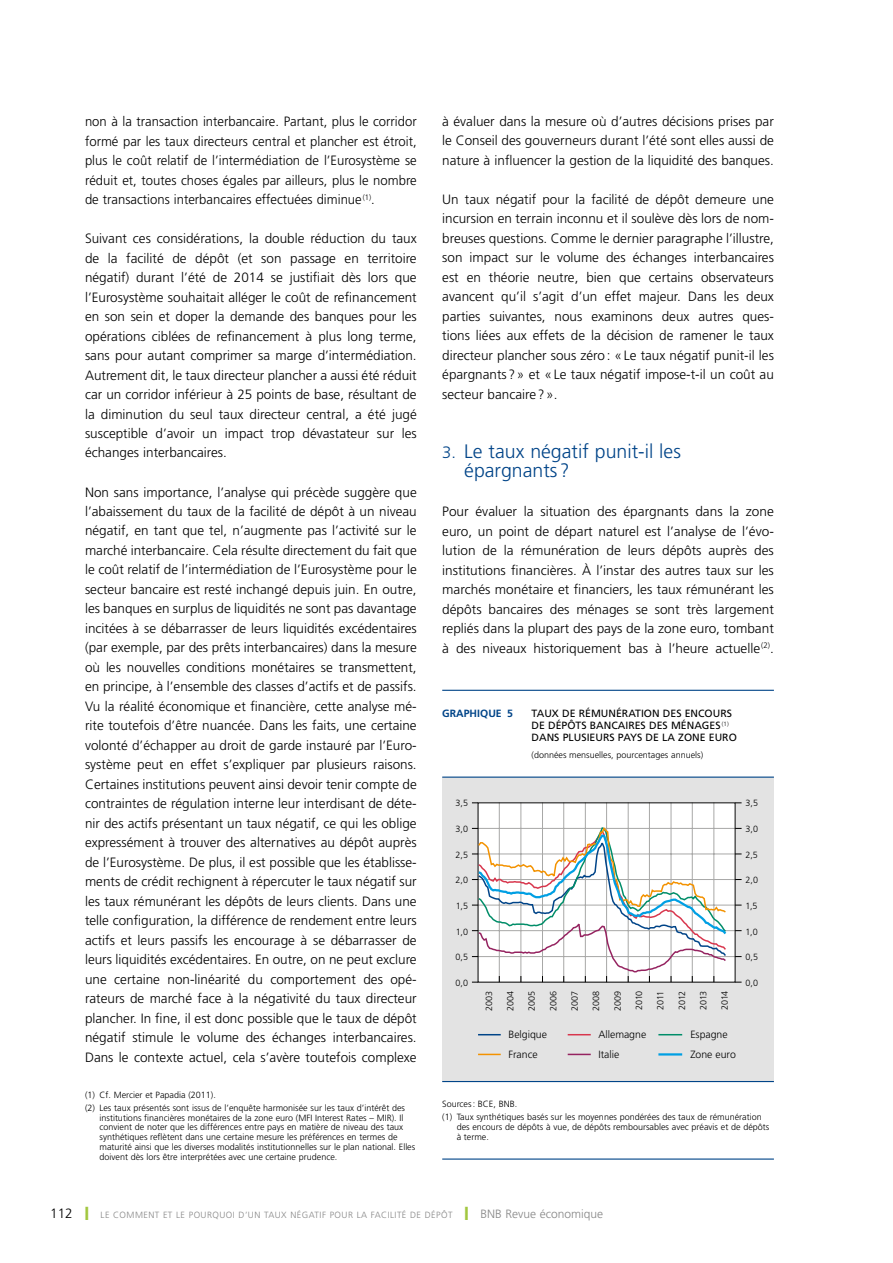
<style>
.page{position:relative;width:893px;height:1263px;background:#fff}
.page>*{position:absolute;margin:0;border:0;box-sizing:border-box;transform-origin:0 0}
.t1{font:300 19.5px/19.5px "Frutiger LT";color:#048}
.t2{font:300 13.5px/19.5px "Frutiger LT";color:#000;text-align:justify}
.t3{font:300 12px "Frutiger LT";color:#878787}
.t4{font:10.5px/12px "Frutiger LT";color:#000}
.t5{font:300 10.5px "Frutiger LT";color:#000}
.t6{font:700 10.5px "Frutiger LT";color:#048}
.t7{font:300 9px/9.8px "Frutiger LT";color:#000}
.t8{font:300 9px "Frutiger LT";letter-spacing:.05em;color:#878787}
.s1{font-size:16.5px}
.s2{font-size:13.5px;color:#000}
.s3{color:#a2c740}
</style>
<div class="page">
<div style="left:442px;top:777px;width:332px;height:304px;background:#e3e3e3"></div>
<hr style="left:442px;top:690px;width:332px;height:1px;background:#048">
<hr style="left:442px;top:776px;width:332px;height:2px;background:#048">
<hr style="left:442px;top:1081px;width:332px;height:1px;background:#048">
<hr style="left:442px;top:1158px;width:332px;height:2px;background:#048">
<div style="left:478px;top:803px;width:257px;height:179px;background:#fff"></div>
<svg style="left:478px;top:1054px;width:23px;height:1px"></svg>
<svg style="left:478px;top:1034px;width:23px;height:1px"></svg>
<svg style="left:568px;top:1034px;width:23px;height:1px"></svg>
<svg style="left:568px;top:1054px;width:23px;height:1px"></svg>
<svg style="left:658px;top:1034px;width:24px;height:1px"></svg>
<hr style="left:658px;top:1053px;width:24px;height:2px;background:#009fe3">
<hr style="left:713px;top:802px;width:1px;height:180px;background:#a8a8a7">
<hr style="left:692px;top:802px;width:1px;height:180px;background:#a8a8a7">
<hr style="left:671px;top:802px;width:1px;height:180px;background:#a8a8a7">
<hr style="left:649px;top:802px;width:1px;height:180px;background:#a8a8a7">
<hr style="left:628px;top:802px;width:1px;height:180px;background:#a8a8a7">
<hr style="left:606px;top:802px;width:1px;height:180px;background:#a8a8a7">
<hr style="left:585px;top:802px;width:1px;height:180px;background:#a8a8a7">
<hr style="left:563px;top:802px;width:1px;height:180px;background:#a8a8a7">
<hr style="left:542px;top:802px;width:1px;height:180px;background:#a8a8a7">
<hr style="left:520px;top:802px;width:1px;height:180px;background:#a8a8a7">
<hr style="left:499px;top:802px;width:1px;height:180px;background:#a8a8a7">
<hr style="left:478px;top:828px;width:257px;height:1px;background:#a8a8a7">
<hr style="left:478px;top:853px;width:257px;height:1px;background:#a8a8a7">
<hr style="left:478px;top:879px;width:257px;height:1px;background:#a8a8a7">
<hr style="left:478px;top:905px;width:257px;height:1px;background:#a8a8a7">
<hr style="left:478px;top:930px;width:257px;height:1px;background:#a8a8a7">
<hr style="left:478px;top:956px;width:257px;height:1px;background:#a8a8a7">
<svg style="left:472px;top:826px;width:257px;height:157px"></svg>
<p class="t2" style="left:85px;top:112px;width:333px">non à la transaction interbancaire. Partant, plus le corridor formé par les taux directeurs central et plancher est étroit, plus le coût relatif de l’intermédiation de l’Eurosystème se réduit et, toutes choses égales par ailleurs, plus le nombre de transactions interbancaires effectuées diminue<sup>(1)</sup>.</p>
<p class="t2" style="left:85px;top:229px;width:333px">Suivant ces considérations, la double réduction du taux de la facilité de dépôt (et son passage en territoire négatif) durant l’été de 2014 se justifiait dès lors que l’Eurosystème souhaitait alléger le coût de refinancement en son sein et doper la demande des banques pour les opérations ciblées de refinancement à plus long terme, sans pour autant comprimer sa marge d’intermédiation.<br>Autrement dit, le taux directeur plancher a aussi été réduit car un corridor inférieur à 25 points de base, résultant de la diminution du seul taux directeur central, a été jugé susceptible d’avoir un impact trop dévastateur sur les échanges interbancaires.</p>
<p class="t2" style="left:85px;top:482px;width:333px">Non sans importance, l’analyse qui précède suggère que l’abaissement du taux de la facilité de dépôt à un niveau négatif, en tant que tel, n’augmente pas l’activité sur le marché interbancaire. Cela résulte directement du fait que le coût relatif de l’intermédiation de l’Eurosystème pour le secteur bancaire est resté inchangé depuis juin. En outre, les banques en surplus de liquidités ne sont pas davantage incitées à se débarrasser de leurs liquidités excédentaires (par exemple, par des prêts interbancaires) dans la mesure où les nouvelles conditions monétaires se transmettent, en principe, à l’ensemble des classes d’actifs et de passifs.<br>Vu la réalité économique et financière, cette analyse mé&shy;rite toutefois d’être nuancée. Dans les faits, une certaine volonté d’échapper au droit de garde instauré par l’Euro&shy;système peut en effet s’expliquer par plusieurs raisons.<br>Certaines institutions peuvent ainsi devoir tenir compte de contraintes de régulation interne leur interdisant de déte&shy;nir des actifs présentant un taux négatif, ce qui les oblige expressément à trouver des alternatives au dépôt auprès de l’Eurosystème. De plus, il est possible que les établisse&shy;ments de crédit rechignent à répercuter le taux négatif sur les taux rémunérant les dépôts de leurs clients. Dans une telle configuration, la différence de rendement entre leurs actifs et leurs passifs les encourage à se débarrasser de leurs liquidités excédentaires. En outre, on ne peut exclure une certaine non-linéarité du comportement des opé&shy;rateurs de marché face à la négativité du taux directeur plancher. In fine, il est donc possible que le taux de dépôt négatif stimule le volume des échanges interbancaires.<br>Dans le contexte actuel, cela s’avère toutefois complexe</p>
<p class="t7" style="left:85px;top:1089px;width:322px;line-height:12.8px">(1) Cf. Mercier et Papadia (2011).<br>(2) Les taux présentés sont issus de l’enquête harmonisée sur les taux d’intérêt des</p>
<p class="t7" style="left:99px;top:1113px;width:317px">institutions financières monétaires de la zone euro (MFI Interest Rates – M IR). Il convient de noter que les différences entre pays en matière de niveau des taux synthétiques reflètent dans une certaine mesure les préférences en termes de maturité ainsi que les diverses modalités institutionnelles sur le plan national. Elles doivent dès lors être interprétées avec une certaine prudence.</p>
<p class="t2" style="left:442px;top:112px;width:333px">à évaluer dans la mesure où d’autres décisions prises par le Conseil des gouverneurs durant l’été sont elles aussi de nature à influencer la gestion de la liquidité des banques.</p>
<p class="t2" style="left:442px;top:190px;width:333px">U n taux négatif pour la facilité de dépôt demeure une incursion en terrain inconnu et il soulève dès lors de nom&shy;breuses questions. Comme le dernier paragraphe l’illustre, son impact sur le volume des échanges interbancaires est en théorie neutre, bien que certains observateurs avancent qu’il s’agit d’un effet majeur. Dans les deux parties suivantes, nous examinons deux autres ques&shy;tions liées aux effets de la décision de ramener le taux directeur plancher sous zéro: «Le taux négatif punit-il les épargnants?» et «Le taux négatif impose-t-il un coût au secteur bancaire?».</p>
<h1 class="t1" style="left:464px;top:441px;width:218px;text-indent:-22px"><span class="s1">3.</span> Le taux négatif punit-il les épargnants ?</h1>
<p class="t2" style="left:442px;top:502px;width:333px">Pour évaluer la situation des épargnants dans la zone euro, un point de départ naturel est l’analyse de l’évo&shy;lution de la rémunération de leurs dépôts auprès des institutions financières. À l’instar des autres taux sur les marchés monétaire et financiers, les taux rémunérant les dépôts bancaires des ménages se sont très largement repliés dans la plupart des pays de la zone euro, tombant à des niveaux historiquement bas à l’heure actuelle<sup>(2)</sup>.</p>
<p class="t6" style="left:442px;top:707px;width:72px">GRAPHIQUE 5</p>
<p class="t4" style="left:531px;top:707px;width:207px">TAUX DE RÉMUNÉRATION DES ENCOURS<br>DE DÉPÔTS BANCAIRES DES MÉNAGES <sup>(1)<br></sup>DANS PLUSIEURS PAYS DE LA ZONE EURO</p>
<p class="t7" style="left:531px;top:750px;width:173px">(données mensuelles, pourcentages annuels)</p>
<p class="t7" style="left:455px;top:798px;width:14px">3,5</p>
<p class="t7" style="left:745px;top:798px;width:14px">3,5</p>
<p class="t7" style="left:455px;top:824px;width:14px">3,0</p>
<p class="t7" style="left:745px;top:824px;width:14px">3,0</p>
<p class="t7" style="left:456px;top:850px;width:14px">2,5</p>
<p class="t7" style="left:745px;top:850px;width:14px">2,5</p>
<p class="t7" style="left:455px;top:876px;width:14px">2,0</p>
<p class="t7" style="left:745px;top:875px;width:14px">2,0</p>
<p class="t7" style="left:456px;top:901px;width:14px">1,5</p>
<p class="t7" style="left:745px;top:901px;width:14px">1,5</p>
<p class="t7" style="left:456px;top:927px;width:14px">1,0</p>
<p class="t7" style="left:745px;top:927px;width:14px">1,0</p>
<p class="t7" style="left:455px;top:952px;width:14px">0,5</p>
<p class="t7" style="left:745px;top:952px;width:14px">0,5</p>
<p class="t7" style="left:455px;top:978px;width:14px">0,0</p>
<p class="t7" style="left:745px;top:978px;width:14px">0,0</p>
<p class="t7" style="left:484px;top:1011px;width:22px;rotate:-90deg">2003</p>
<p class="t7" style="left:506px;top:1011px;width:22px;rotate:-90deg">2004</p>
<p class="t7" style="left:527px;top:1011px;width:22px;rotate:-90deg">2005</p>
<p class="t7" style="left:548px;top:1011px;width:22px;rotate:-90deg">2006</p>
<p class="t7" style="left:570px;top:1011px;width:22px;rotate:-90deg">2007</p>
<p class="t7" style="left:591px;top:1011px;width:22px;rotate:-90deg">2008</p>
<p class="t7" style="left:613px;top:1011px;width:22px;rotate:-90deg">2009</p>
<p class="t7" style="left:634px;top:1010px;width:21px;rotate:-90deg">2010</p>
<p class="t7" style="left:656px;top:1010px;width:21px;rotate:-90deg">2011</p>
<p class="t7" style="left:677px;top:1010px;width:21px;rotate:-90deg">2012</p>
<p class="t7" style="left:699px;top:1010px;width:21px;rotate:-90deg">2013</p>
<p class="t7" style="left:720px;top:1010px;width:21px;rotate:-90deg">2014</p>
<p class="t5" style="left:508px;top:1028px;width:40px">Belgique</p>
<p class="t5" style="left:598px;top:1028px;width:49px">Allemagne</p>
<p class="t5" style="left:690px;top:1028px;width:39px">Espagne</p>
<p class="t5" style="left:508px;top:1048px;width:31px">France</p>
<p class="t5" style="left:598px;top:1048px;width:22px">Italie</p>
<p class="t5" style="left:690px;top:1048px;width:47px">Zone euro</p>
<p class="t7" style="left:442px;top:1098px;width:321px;line-height:12.8px">Sources: BCE, BNB.<br>(1) Taux synthétiques basés sur les moyennes pondérées des taux de rémunération</p>
<p class="t7" style="left:457px;top:1122px;width:314px">des encours de dépôts à vue, de dépôts remboursables avec préavis et de dépôts à terme.</p>
<p class="t8" style="left:50px;top:1210px;width:391px"><span class="s2">112</span> <span class="s3">❙</span> Le comment et le pourquoi d’un taux négatif pour la facilité de dépôt</p>
<p class="t3" style="left:465px;top:1207px;width:140px"><span class="s3">❙</span> BNB Revue économique</p>
</div>
